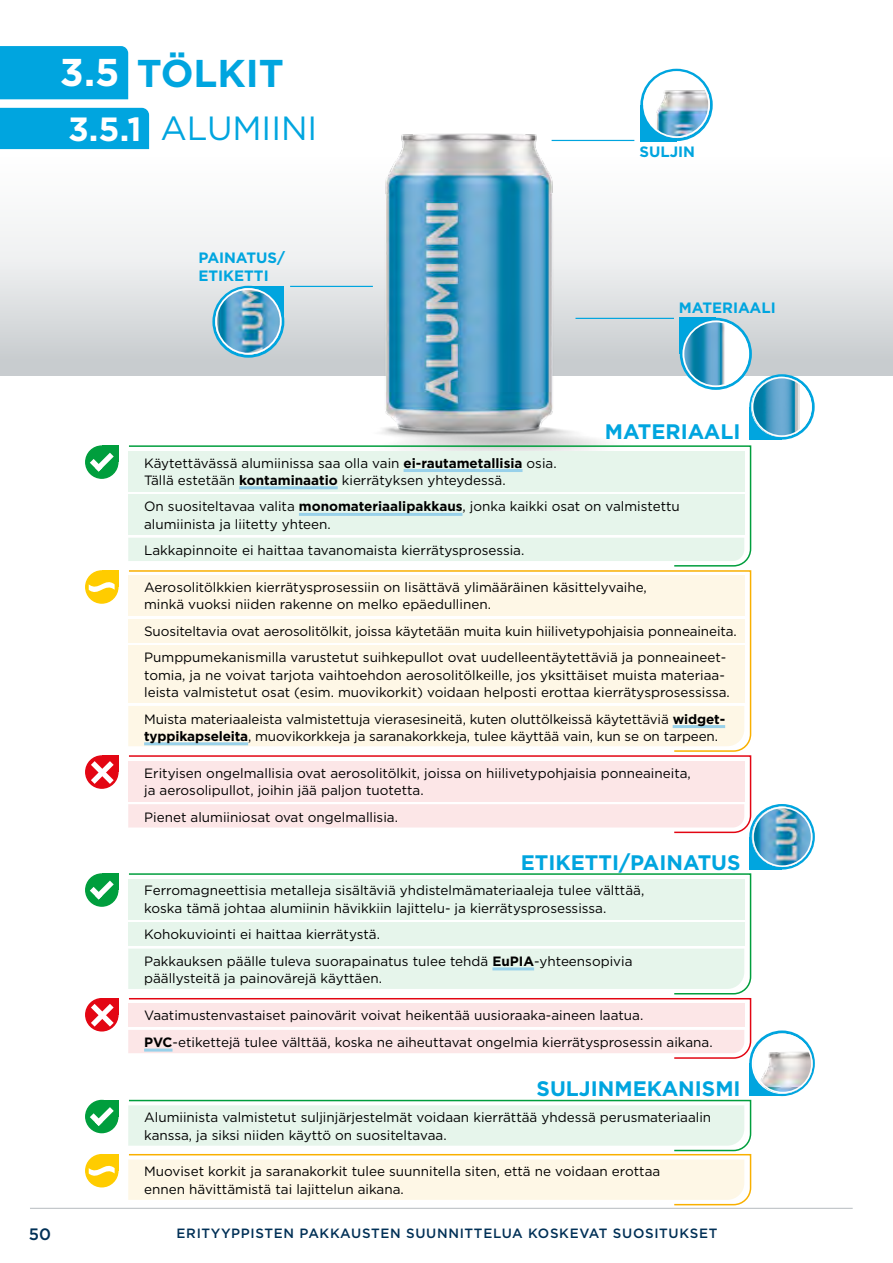
<style>
.page{position:relative;width:893px;height:1263px;background:#fff}
.page>*{position:absolute;margin:0;border:0;box-sizing:border-box;transform-origin:0 0}
.t1{font:700 38.7px "Gotham";color:#00a5df}
.t2{font:33.6px "Gotham";color:#00a5df}
.t3{font:700 21px "Gotham";color:#00a5df}
.t4{font:500 16.5px "Gotham";color:#003056}
.t5{font:700 15px/18px "Gotham";color:#00a5df}
.t6{font:13.5px/17.2px "Gotham";color:#000}
.t7{font:500 13.5px "Gotham";letter-spacing:.05em;color:#003056}
.s1{color:#fff}
.s2{font-weight:700;color:#fff}
.s3{font-weight:700}
</style>
<div class="page">
<div style="left:0;top:122px;width:893px;height:253px;background:linear-gradient(to bottom,#fff,#cbd0d2)"></div>
<div style="left:102px;top:1154px;width:17px;height:17px;background:#fc0"></div>
<div style="left:86px;top:1155px;width:32px;height:32px;background:#fc0;border-radius:50%"></div>
<div style="left:85px;top:1154px;width:34px;height:33px;border:1px solid #fc0;border-radius:50%"></div>
<svg style="left:89px;top:1160px;width:26px;height:21px"></svg>
<svg style="left:128px;top:1099px;width:624px;height:107px"></svg>
<hr style="left:30px;top:1208px;width:823px;height:1px;background:#bec3c6">
<div style="left:102px;top:1100px;width:17px;height:16px;background:#009e3d"></div>
<div style="left:86px;top:1100px;width:32px;height:32px;background:#009e3d;border-radius:50%"></div>
<div style="left:85px;top:1100px;width:34px;height:33px;border:1px solid #009e3d;border-radius:50%"></div>
<svg style="left:90px;top:1107px;width:24px;height:19px"></svg>
<div style="left:749px;top:1063px;width:33px;height:33px;background:#00a5df"></div>
<svg style="left:751px;top:1032px;width:62px;height:63px"></svg>
<div style="left:749px;top:1030px;width:66px;height:66px;border:3px solid #00a5df;border-radius:50%"></div>
<img style="left:753px;top:1034px;width:60px;height:59px;border-radius:30px">
<div style="left:753px;top:1034px;width:60px;height:59px;border:2px solid #fff;border-radius:50%"></div>
<div style="left:102px;top:445px;width:17px;height:17px;background:#009e3d"></div>
<div style="left:86px;top:446px;width:32px;height:32px;background:#009e3d;border-radius:50%"></div>
<div style="left:85px;top:445px;width:34px;height:34px;border:1px solid #009e3d;border-radius:50%"></div>
<svg style="left:90px;top:453px;width:24px;height:19px"></svg>
<div style="left:102px;top:570px;width:17px;height:17px;background:#fc0"></div>
<div style="left:86px;top:571px;width:32px;height:32px;background:#fc0;border-radius:50%"></div>
<div style="left:85px;top:570px;width:34px;height:34px;border:1px solid #fc0;border-radius:50%"></div>
<svg style="left:89px;top:577px;width:26px;height:20px"></svg>
<div style="left:749px;top:407px;width:33px;height:33px;background:#00a5df"></div>
<svg style="left:751px;top:376px;width:62px;height:62px"></svg>
<div style="left:749px;top:374px;width:66px;height:66px;border:3px solid #00a5df;border-radius:50%"></div>
<img style="left:752px;top:377px;width:60px;height:60px;border-radius:30px">
<div style="left:752px;top:377px;width:60px;height:60px;border:2px solid #fff;border-radius:50%"></div>
<div style="left:102px;top:755px;width:17px;height:17px;background:#e30613"></div>
<div style="left:86px;top:756px;width:32px;height:32px;background:#e30613;border-radius:50%"></div>
<div style="left:85px;top:755px;width:34px;height:34px;border:1px solid #e30613;border-radius:50%"></div>
<svg style="left:91px;top:761px;width:23px;height:23px"></svg>
<div style="left:102px;top:998px;width:17px;height:17px;background:#e30613"></div>
<div style="left:86px;top:999px;width:32px;height:32px;background:#e30613;border-radius:50%"></div>
<div style="left:85px;top:998px;width:34px;height:33px;border:1px solid #e30613;border-radius:50%"></div>
<svg style="left:91px;top:1004px;width:23px;height:22px"></svg>
<div style="left:102px;top:873px;width:17px;height:17px;background:#009e3d"></div>
<div style="left:86px;top:874px;width:32px;height:32px;background:#009e3d;border-radius:50%"></div>
<div style="left:85px;top:873px;width:34px;height:34px;border:1px solid #009e3d;border-radius:50%"></div>
<svg style="left:90px;top:881px;width:24px;height:18px"></svg>
<div style="left:749px;top:837px;width:33px;height:32px;background:#00a5df"></div>
<div style="left:749px;top:804px;width:66px;height:65px;border:3px solid #00a5df;border-radius:50%"></div>
<img style="left:752px;top:807px;width:60px;height:60px">
<div style="left:752px;top:807px;width:60px;height:60px;border:2px solid #fff;border-radius:50%"></div>
<hr style="left:575px;top:318px;width:99px;height:1px;background:#00a5df">
<div style="left:680px;top:318px;width:36px;height:36px;background:#00a5df"></div>
<div style="left:680px;top:318px;width:72px;height:72px;border:3px solid #00a5df;border-radius:50%"></div>
<img style="left:682px;top:320px;width:67px;height:67px;border-radius:33px">
<div style="left:682px;top:320px;width:67px;height:67px;border:2px solid #fff;border-radius:50%"></div>
<hr style="left:290px;top:286px;width:83px;height:1px;background:#00a5df">
<div style="left:248px;top:286px;width:36px;height:36px;background:#00a5df"></div>
<svg style="left:214px;top:287px;width:69px;height:69px"></svg>
<div style="left:212px;top:286px;width:72px;height:72px;border:3px solid #00a5df;border-radius:50%"></div>
<img style="left:215px;top:288px;width:67px;height:67px;border-radius:33px">
<div style="left:215px;top:288px;width:67px;height:67px;border:2px solid #fff;border-radius:50%"></div>
<div style="left:640px;top:105px;width:36px;height:36px;background:#00a5df"></div>
<div style="left:640px;top:69px;width:73px;height:72px;border:3px solid #00a5df;border-radius:50%"></div>
<img style="left:643px;top:71px;width:67px;height:67px;border-radius:33px">
<div style="left:643px;top:71px;width:67px;height:67px;border:2px solid #fff;border-radius:50%"></div>
<img style="left:326px;top:106px;width:322px;height:339px">
<div style="left:0;top:46px;width:128px;height:53px;background:#00a5df"></div>
<div style="left:0;top:108px;width:149px;height:41px;background:#00a5df"></div>
<svg style="left:128px;top:445px;width:624px;height:122px;background:#e4f4ea"></svg>
<svg style="left:128px;top:570px;width:624px;height:182px;background:#fdf6e6"></svg>
<svg style="left:128px;top:755px;width:624px;height:79px"></svg>
<svg style="left:128px;top:998px;width:624px;height:61px"></svg>
<svg style="left:128px;top:873px;width:624px;height:122px;background:#e5f4ea"></svg>
<h1 class="t1" style="left:60px;top:47px;width:225px"><span class="s1">3.5</span> TÖLKIT</h1>
<h2 class="t2" style="left:68px;top:107px;width:251px"><span class="s2">3.5.1</span> ALUMIINI</h2>
<p class="t5" style="left:198px;top:248px;width:88px">PAINATUS/<br>ETIKETTI</p>
<p class="t5" style="left:639px;top:143px;width:57px">SULJIN</p>
<p class="t5" style="left:679px;top:299px;width:98px">MATERIAALI</p>
<p class="t4" style="left:29px;top:1223px;width:24px">50</p>
<h3 class="t3" style="left:605px;top:418px;width:137px">MATERIAALI</h3>
<p class="t6" style="left:144px;top:454px;width:414px">Käytettävässä alumiinissa saa olla vain <span class="s3">ei-rautametallisia</span> osia.<br>Tällä estetään <span class="s3">kontaminaatio</span> kierrätyksen yhteydessä.</p>
<p class="t6" style="left:144px;top:498px;width:537px">On suositeltavaa valita <span class="s3">monomateriaalipakkaus</span>, jonka kaikki osat on valmistettu alumiinista ja liitetty yhteen.</p>
<p class="t6" style="left:144px;top:542px;width:382px">Lakkapinnoite ei haittaa tavanomaista kierrätysprosessia.</p>
<p class="t6" style="left:144px;top:578px;width:504px">Aerosolitölkkien kierrätysprosessiin on lisättävä ylimääräinen käsittelyvaihe, minkä vuoksi niiden rakenne on melko epäedullinen.</p>
<p class="t6" style="left:144px;top:617px;width:594px;line-height:26.5px">Suositeltavia ovat aerosolitölkit, joissa käytetään muita kuin hiilivetypohjaisia ponneaineita.<br>Pumppumekanismilla varustetut suihkepullot ovat uudelleentäytettäviä ja ponneaineet-</p>
<p class="t6" style="left:144px;top:666px;width:587px">tomia, ja ne voivat tarjota vaihtoehdon aerosolitölkeille, jos yksittäiset muista materiaa&shy;leista valmistetut osat (esim. muovikorkit) voidaan helposti erottaa kierrätysprosessissa.</p>
<p class="t6" style="left:144px;top:710px;width:582px">Muista materiaaleista valmistettuja vierasesineitä, kuten oluttölkeissä käytettäviä <span class="s3">widget&shy;typpikapseleita</span>, muovikorkkeja ja saranakorkkeja, tulee käyttää vain, kun se on tarpeen.</p>
<p class="t6" style="left:144px;top:764px;width:548px">Erityisen ongelmallisia ovat aerosolitölkit, joissa on hiilivetypohjaisia ponneaineita, ja aerosolipullot, joihin jää paljon tuotetta.</p>
<p class="t6" style="left:144px;top:808px;width:255px">Pienet alumiiniosat ovat ongelmallisia.</p>
<h3 class="t3" style="left:521px;top:848px;width:221px">ETIKETTI/PAINATUS</h3>
<p class="t6" style="left:144px;top:882px;width:502px">Ferromagneettisia metalleja sisältäviä yhdistelmämateriaaleja tulee välttää, koska tämä johtaa alumiinin hävikkiin lajittelu- ja kierrätysprosessissa.</p>
<p class="t6" style="left:144px;top:921px;width:490px;line-height:26.5px">Kohokuviointi ei haittaa kierrätystä.<br>Pakkauksen päälle tuleva suorapainatus tulee tehdä <span class="s3">EuPIA</span>-yhteensopivia</p>
<p class="t6" style="left:144px;top:969px;width:239px">päällysteitä ja painovärejä käyttäen.</p>
<p class="t6" style="left:144px;top:1002px;width:570px;line-height:26.5px">Vaatimustenvastaiset painovärit voivat heikentää uusioraaka-aineen laatua.<br><span class="s3">PVC</span>-etikettejä tulee välttää, koska ne aiheuttavat ongelmia kierrätysprosessin aikana.</p>
<h3 class="t3" style="left:537px;top:1075px;width:205px">SULJINMEKANISMI</h3>
<p class="t6" style="left:144px;top:1108px;width:569px">Alumiinista valmistetut suljinjärjestelmät voidaan kierrättää yhdessä perusmateriaalin kanssa, ja siksi niiden käyttö on suositeltavaa.</p>
<p class="t6" style="left:144px;top:1163px;width:518px">Muoviset korkit ja saranakorkit tulee suunnitella siten, että ne voidaan erottaa ennen hävittämistä tai lajittelun aikana.</p>
<p class="t7" style="left:177px;top:1224px;width:542px">ERITYYPPISTEN PAKKAUSTEN SUUNNITTELUA KOSKEVAT SUOSITUKSET</p>
</div>
